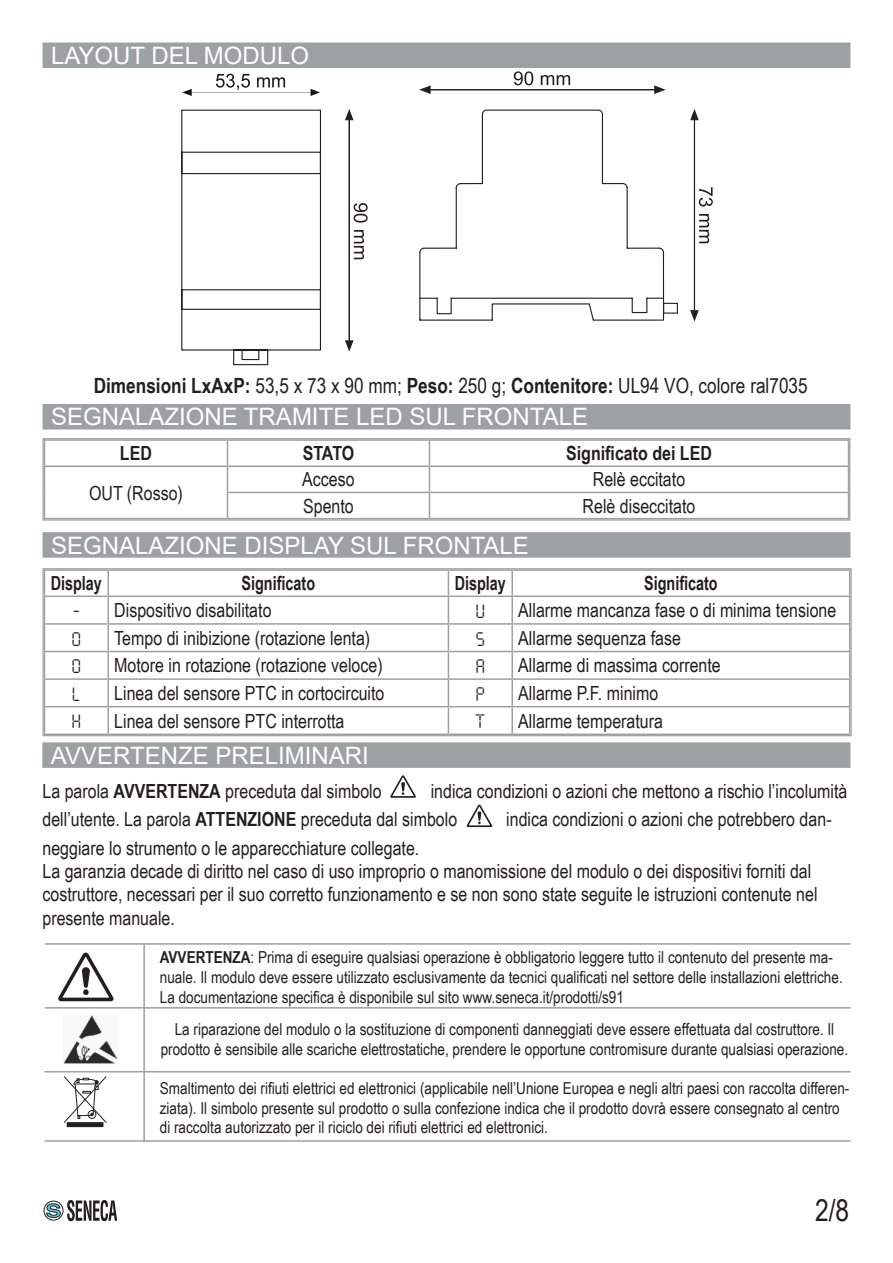
<style>
.page{position:relative;width:893px;height:1263px;background:#fff}
.page>*{position:absolute;margin:0;border:0;box-sizing:border-box;transform-origin:0 0}
.t1{font:30px "Arial Narrow";color:#231f20}
.t2{font:24px "Arial";color:#fff}
.t3{font:21px "Arial Narrow";color:#231f20}
.t4{font:19.5px/23.4px "Arial Narrow";color:#231f20}
.t5{font:700 19.5px "Arial Narrow";color:#231f20;scale:.9 1}
.t6{font:700 19.5px "Arial Narrow";color:#231f20}
.t7{font:19.5px "Seven Segment";color:#231f20}
.t8{font:16.5px/19.8px "Arial Narrow";color:#231f20}
.s1{font-weight:700}
.s2{font-family:"Seven Segment"}
</style>
<div class="page">
<div style="left:43px;top:43px;width:807px;height:25px;background:#9ca1a2"></div>
<svg style="left:46px;top:1203px;width:15px;height:15px"></svg>
<div style="left:44px;top:1201px;width:19px;height:19px;border:1px solid #231f20;border-radius:50%"></div>
<svg style="left:67px;top:1200px;width:50px;height:21px"></svg>
<div style="left:42px;top:742px;width:808px;height:26px;background:#9ca1a2;border:2px solid #9ca1a2"></div>
<svg style="left:390px;top:775px;width:26px;height:23px"></svg>
<svg style="left:467px;top:805px;width:25px;height:22px"></svg>
<hr style="left:45px;top:943px;width:805px;height:2px;background:#9da0a1">
<svg style="left:58px;top:952px;width:56px;height:49px"></svg>
<hr style="left:45px;top:1007px;width:805px;height:1px;background:#9da0a1">
<hr style="left:45px;top:1071px;width:805px;height:1px;background:#9da0a1">
<hr style="left:45px;top:1140px;width:805px;height:2px;background:#9da0a1">
<hr style="left:67px;top:1123px;width:36px;height:3px;background:#231f20">
<div style="left:67px;top:1122px;width:36px;height:5px;border:1px solid #231f20"></div>
<svg style="left:63px;top:1076px;width:44px;height:47px"></svg>
<img style="left:63px;top:1015px;width:54px;height:48px">
<hr style="left:143px;top:944px;width:2px;height:198px;background:#9da0a1">
<hr style="left:44px;top:439px;width:183px;height:2px;background:#9da0a1">
<hr style="left:429px;top:439px;width:420px;height:2px;background:#9da0a1">
<hr style="left:44px;top:465px;width:183px;height:2px;background:#9da0a1">
<hr style="left:227px;top:465px;width:202px;height:2px;background:#9da0a1">
<hr style="left:429px;top:465px;width:420px;height:2px;background:#9da0a1">
<hr style="left:227px;top:439px;width:202px;height:2px;background:#9da0a1">
<svg style="left:227px;top:441px;width:1px;height:77px"></svg>
<svg style="left:429px;top:441px;width:1px;height:77px"></svg>
<hr style="left:227px;top:492px;width:202px;height:1px;background:#9da0a1">
<hr style="left:429px;top:492px;width:420px;height:1px;background:#9da0a1">
<hr style="left:44px;top:518px;width:183px;height:1px;background:#9da0a1">
<hr style="left:227px;top:518px;width:202px;height:1px;background:#9da0a1">
<hr style="left:429px;top:518px;width:420px;height:1px;background:#9da0a1">
<div style="left:43px;top:438px;width:807px;height:83px;border:1px solid #9da0a1"></div>
<div style="left:43px;top:404px;width:807px;height:25px;background:#9ca1a2"></div>
<svg style="left:345px;top:109px;width:23px;height:243px"></svg>
<svg style="left:181px;top:109px;width:141px;height:257px"></svg>
<svg style="left:419px;top:109px;width:246px;height:212px"></svg>
<div style="left:663px;top:303px;width:15px;height:11px;border:1px solid #231f20"></div>
<svg style="left:419px;top:182px;width:246px;height:133px"></svg>
<svg style="left:419px;top:71px;width:247px;height:23px"></svg>
<svg style="left:690px;top:109px;width:23px;height:213px"></svg>
<svg style="left:182px;top:74px;width:138px;height:22px"></svg>
<div style="left:43px;top:532px;width:807px;height:26px;background:#9ca1a2;border:2px solid #9ca1a2"></div>
<hr style="left:511px;top:597px;width:2px;height:26px;background:#9da0a1">
<hr style="left:108px;top:569px;width:340px;height:2px;background:#9da0a1">
<hr style="left:448px;top:569px;width:64px;height:2px;background:#9da0a1">
<hr style="left:512px;top:569px;width:338px;height:2px;background:#9da0a1">
<hr style="left:511px;top:571px;width:2px;height:24px;background:#9da0a1">
<hr style="left:44px;top:595px;width:64px;height:2px;background:#9da0a1">
<hr style="left:108px;top:595px;width:340px;height:2px;background:#9da0a1">
<hr style="left:448px;top:595px;width:64px;height:2px;background:#9da0a1">
<hr style="left:512px;top:595px;width:338px;height:2px;background:#9da0a1">
<hr style="left:44px;top:569px;width:64px;height:2px;background:#9da0a1">
<hr style="left:107px;top:571px;width:2px;height:24px;background:#9da0a1">
<hr style="left:107px;top:597px;width:2px;height:26px;background:#9da0a1">
<hr style="left:107px;top:625px;width:2px;height:26px;background:#9da0a1">
<hr style="left:107px;top:652px;width:2px;height:26px;background:#9da0a1">
<hr style="left:107px;top:680px;width:2px;height:26px;background:#9da0a1">
<hr style="left:107px;top:707px;width:2px;height:26px;background:#9da0a1">
<hr style="left:44px;top:623px;width:64px;height:2px;background:#9da0a1">
<hr style="left:108px;top:623px;width:340px;height:2px;background:#9da0a1">
<hr style="left:448px;top:623px;width:64px;height:2px;background:#9da0a1">
<hr style="left:512px;top:623px;width:338px;height:2px;background:#9da0a1">
<hr style="left:511px;top:625px;width:2px;height:26px;background:#9da0a1">
<hr style="left:511px;top:652px;width:2px;height:26px;background:#9da0a1">
<hr style="left:511px;top:680px;width:2px;height:26px;background:#9da0a1">
<svg style="left:448px;top:571px;width:1px;height:162px"></svg>
<hr style="left:511px;top:707px;width:2px;height:26px;background:#9da0a1">
<svg style="left:849px;top:571px;width:1px;height:162px"></svg>
<hr style="left:44px;top:651px;width:64px;height:1px;background:#9da0a1">
<hr style="left:108px;top:651px;width:340px;height:1px;background:#9da0a1">
<hr style="left:448px;top:651px;width:64px;height:1px;background:#9da0a1">
<hr style="left:512px;top:651px;width:338px;height:1px;background:#9da0a1">
<hr style="left:44px;top:678px;width:64px;height:2px;background:#9da0a1">
<hr style="left:108px;top:678px;width:340px;height:2px;background:#9da0a1">
<hr style="left:448px;top:678px;width:64px;height:2px;background:#9da0a1">
<hr style="left:512px;top:678px;width:338px;height:2px;background:#9da0a1">
<hr style="left:44px;top:706px;width:64px;height:1px;background:#9da0a1">
<hr style="left:108px;top:706px;width:340px;height:1px;background:#9da0a1">
<hr style="left:448px;top:706px;width:64px;height:1px;background:#9da0a1">
<hr style="left:512px;top:706px;width:338px;height:1px;background:#9da0a1">
<hr style="left:44px;top:733px;width:64px;height:2px;background:#9da0a1">
<hr style="left:108px;top:733px;width:340px;height:2px;background:#9da0a1">
<hr style="left:448px;top:733px;width:64px;height:2px;background:#9da0a1">
<hr style="left:512px;top:733px;width:338px;height:2px;background:#9da0a1">
<div style="left:43px;top:568px;width:809px;height:168px;border:1px solid #9da0a1"></div>
<h2 class="t2" style="left:51px;top:39px;width:260px">LAYOUT DEL MODULO</h2>
<p class="t3" style="left:94px;top:370px;width:715px"><span class="s1">Dimensioni LxAxP:</span> 53,5 x 73 x 90 mm; <span class="s1">Peso:</span> 250 g; <span class="s1">Contenitore:</span> UL94 VO, colore ral7035</p>
<h2 class="t2" style="left:51px;top:400px;width:538px">SEGNALAZIONE TRAMITE LED SUL FRONTALE</h2>
<p class="t6" style="left:120px;top:439px;width:33px">LED</p>
<p class="t6" style="left:303px;top:439px;width:53px">STATO</p>
<p class="t6" style="left:566px;top:439px;width:147px">Significato dei LED</p>
<p class="t4" style="left:89px;top:480px;width:95px">OUT (Rosso)</p>
<p class="t4" style="left:302px;top:467px;width:54px">Acceso</p>
<p class="t4" style="left:593px;top:467px;width:94px">Relè eccitato</p>
<p class="t4" style="left:303px;top:493px;width:52px">Spento</p>
<p class="t4" style="left:583px;top:493px;width:114px">Relè diseccitato</p>
<h2 class="t2" style="left:51px;top:529px;width:479px">SEGNALAZIONE DISPLAY SUL FRONTALE</h2>
<p class="t5" style="left:51px;top:569px;width:58px">Display</p>
<p class="t5" style="left:242px;top:569px;width:83px">Significato</p>
<p class="t5" style="left:455px;top:569px;width:58px">Display</p>
<p class="t5" style="left:644px;top:569px;width:83px">Significato</p>
<p class="t4" style="left:72px;top:598px;width:201px"><span class="s2">-</span> Dispositivo disabilitato</p>
<p class="t7" style="left:475px;top:601px;width:11px">U</p>
<p class="t4" style="left:518px;top:598px;width:320px">Allarme mancanza fase o di minima tensione</p>
<p class="t7" style="left:71px;top:629px;width:11px">O</p>
<p class="t4" style="left:114px;top:625px;width:257px">Tempo di inibizione (rotazione lenta)</p>
<p class="t7" style="left:475px;top:629px;width:11px">S</p>
<p class="t4" style="left:518px;top:625px;width:164px">Allarme sequenza fase</p>
<p class="t7" style="left:71px;top:656px;width:11px">O</p>
<p class="t4" style="left:114px;top:653px;width:270px">Motore in rotazione (rotazione veloce)</p>
<p class="t7" style="left:475px;top:656px;width:11px">A</p>
<p class="t4" style="left:518px;top:653px;width:204px">Allarme di massima corrente</p>
<p class="t7" style="left:72px;top:684px;width:10px">L</p>
<p class="t4" style="left:114px;top:681px;width:272px">Linea del sensore PTC in cortocircuito</p>
<p class="t7" style="left:475px;top:684px;width:11px">P</p>
<p class="t4" style="left:518px;top:681px;width:142px">Allarme P.F. minimo</p>
<p class="t7" style="left:71px;top:711px;width:11px">H</p>
<p class="t4" style="left:114px;top:708px;width:232px">Linea del sensore PTC interrotta</p>
<p class="t7" style="left:475px;top:711px;width:13px">t</p>
<p class="t4" style="left:518px;top:708px;width:146px">Allarme temperatura</p>
<h2 class="t2" style="left:51px;top:739px;width:319px">AVVERTENZE PRELIMINARI</h2>
<p class="t4" style="left:43px;top:778px;width:341px">La parola <span class="s1">AVVERTENZA</span> preceduta dal simbolo</p>
<p class="t4" style="left:43px;top:776px;width:806px;line-height:28.5px;text-indent:388px">indica condizioni o azioni che mettono a rischio l’incolumità dell’utente. La parola <span class="s1">ATTENZIONE</span> preceduta dal simbolo</p>
<p class="t4" style="left:506px;top:807px;width:327px">indica condizioni o azioni che potrebbero dan-</p>
<p class="t4" style="left:43px;top:835px;width:777px">neggiare lo strumento o le apparecchiature collegate.<br>La garanzia decade di diritto nel caso di uso improprio o manomissione del modulo o dei dispositivi forniti dal costruttore, necessari per il suo corretto funzionamento e se non sono state seguite le istruzioni contenute nel presente manuale.</p>
<p class="t8" style="left:160px;top:947px;width:684px"><span class="s1">AVVERTENZA</span>: Prima di eseguire qualsiasi operazione è obbligatorio leggere tutto il contenuto del presente ma&shy;nuale. Il modulo deve essere utilizzato esclusivamente da tecnici qualificati nel settore delle installazioni elettriche.<br>La documentazione specifica è disponibile sul sito www.seneca.it/prodotti/s91</p>
<p class="t8" style="left:161px;top:1019px;width:689px;text-align:center">La riparazione del modulo o la sostituzione di componenti danneggiati deve essere effettuata dal costruttore. Il prodotto è sensibile alle scariche elettrostatiche, prendere le opportune contromisure durante qualsiasi operazione.</p>
<p class="t8" style="left:160px;top:1077px;width:691px">Smaltimento dei rifiuti elettrici ed elettronici (applicabile nell’Unione Europea e negli altri paesi con raccolta differen&shy;ziata). Il simbolo presente sul prodotto o sulla confezione indica che il prodotto dovrà essere consegnato al centro di raccolta autorizzato per il riciclo dei rifiuti elettrici ed elettronici.</p>
<h1 class="t1" style="left:815px;top:1188px;width:36px">2/8</h1>
</div>
